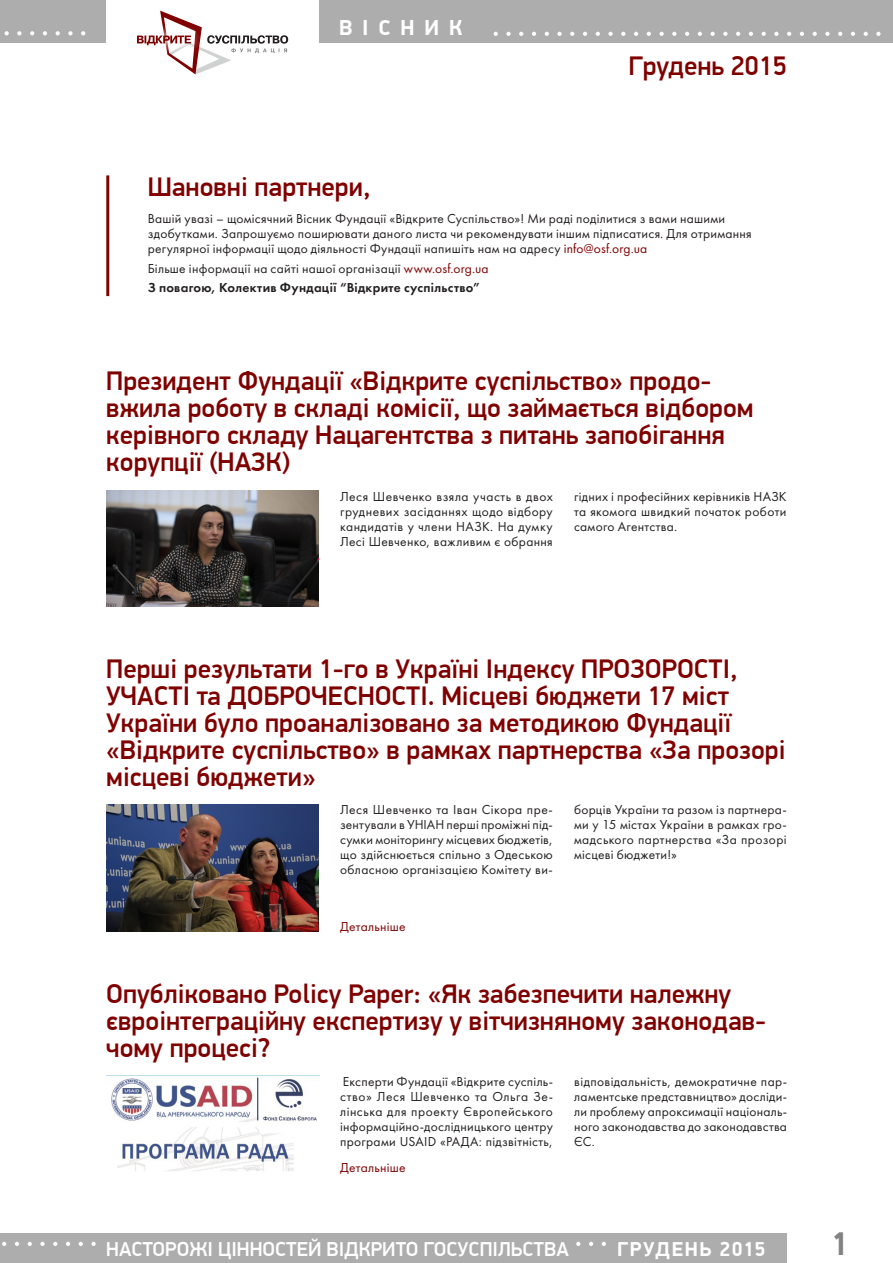
<style>
.page{position:relative;width:893px;height:1263px;background:#fff}
.page>*{position:absolute;margin:0;border:0;box-sizing:border-box;transform-origin:0 0}
.t1{font:700 33px "PF Din Display Pro";color:#828282}
.подзаголовок{font:500 27px/27px "PF Din Display Pro";color:#800000}
.t2{font:700 21.75px "PF Din Display Pro";letter-spacing:.455em;color:#fff}
.t3{font:500 20.25px "PF Din Display Pro";color:#fff}
.t4{font:700 20.25px "PF Din Display Pro";letter-spacing:.075em;color:#fff}
.основной{font:13.5px/15px "Futura New";letter-spacing:.02em;color:#231f20;text-align:justify}
.основной-2{font:13.5px/15px "Futura Book C";letter-spacing:.025em;color:#231f20;text-align:justify}
.основной-3{font:13.5px "Futura New Demi";letter-spacing:.02em;color:#231f20}
.t5{font:13.5px "Futura New";letter-spacing:.02em;color:#800000}
.s1{color:#800000}
</style>
<div class="page">
<div style="left:0;top:0;width:893px;height:43px;background:#adadad"></div>
<div style="left:0;top:1233px;width:787px;height:30px;background:#adadad"></div>
<div style="left:106px;top:0;width:213px;height:85px;background:#fff"></div>
<svg style="left:876px;top:32px;width:5px;height:4px"></svg>
<svg style="left:864px;top:32px;width:4px;height:4px"></svg>
<svg style="left:851px;top:32px;width:4px;height:4px"></svg>
<svg style="left:838px;top:32px;width:4px;height:4px"></svg>
<svg style="left:825px;top:32px;width:5px;height:4px"></svg>
<svg style="left:812px;top:32px;width:5px;height:4px"></svg>
<svg style="left:800px;top:32px;width:4px;height:4px"></svg>
<svg style="left:787px;top:32px;width:4px;height:4px"></svg>
<svg style="left:774px;top:32px;width:4px;height:4px"></svg>
<svg style="left:761px;top:32px;width:5px;height:4px"></svg>
<svg style="left:749px;top:32px;width:4px;height:4px"></svg>
<svg style="left:736px;top:32px;width:4px;height:4px"></svg>
<svg style="left:723px;top:32px;width:4px;height:4px"></svg>
<svg style="left:710px;top:32px;width:5px;height:4px"></svg>
<svg style="left:698px;top:32px;width:4px;height:4px"></svg>
<svg style="left:685px;top:32px;width:4px;height:4px"></svg>
<svg style="left:672px;top:32px;width:4px;height:4px"></svg>
<svg style="left:659px;top:32px;width:5px;height:4px"></svg>
<svg style="left:647px;top:32px;width:4px;height:4px"></svg>
<svg style="left:634px;top:32px;width:4px;height:4px"></svg>
<svg style="left:621px;top:32px;width:4px;height:4px"></svg>
<svg style="left:608px;top:32px;width:5px;height:4px"></svg>
<svg style="left:596px;top:32px;width:4px;height:4px"></svg>
<svg style="left:583px;top:32px;width:4px;height:4px"></svg>
<svg style="left:570px;top:32px;width:4px;height:4px"></svg>
<svg style="left:557px;top:32px;width:5px;height:4px"></svg>
<svg style="left:545px;top:32px;width:4px;height:4px"></svg>
<svg style="left:532px;top:32px;width:4px;height:4px"></svg>
<svg style="left:519px;top:32px;width:4px;height:4px"></svg>
<svg style="left:506px;top:32px;width:5px;height:4px"></svg>
<svg style="left:494px;top:32px;width:4px;height:4px"></svg>
<svg style="left:81px;top:31px;width:4px;height:4px"></svg>
<svg style="left:68px;top:31px;width:5px;height:4px"></svg>
<svg style="left:56px;top:31px;width:4px;height:4px"></svg>
<svg style="left:43px;top:31px;width:4px;height:4px"></svg>
<svg style="left:30px;top:31px;width:4px;height:4px"></svg>
<svg style="left:17px;top:31px;width:5px;height:4px"></svg>
<svg style="left:5px;top:31px;width:4px;height:4px"></svg>
<svg style="left:137px;top:11px;width:151px;height:63px"></svg>
<svg style="left:602px;top:1242px;width:4px;height:4px"></svg>
<svg style="left:589px;top:1242px;width:4px;height:4px"></svg>
<svg style="left:576px;top:1242px;width:4px;height:4px"></svg>
<svg style="left:91px;top:1242px;width:5px;height:4px"></svg>
<svg style="left:79px;top:1242px;width:4px;height:4px"></svg>
<svg style="left:66px;top:1242px;width:4px;height:4px"></svg>
<svg style="left:53px;top:1242px;width:4px;height:4px"></svg>
<svg style="left:40px;top:1242px;width:5px;height:4px"></svg>
<svg style="left:28px;top:1242px;width:4px;height:4px"></svg>
<svg style="left:15px;top:1242px;width:4px;height:4px"></svg>
<svg style="left:2px;top:1242px;width:4px;height:4px"></svg>
<hr style="left:106px;top:175px;width:3px;height:121px;background:#800000">
<img style="left:106px;top:490px;width:213px;height:116px">
<img style="left:106px;top:804px;width:213px;height:127px">
<img style="left:111px;top:1077px;width:206px;height:94px">
<h3 class="t2" style="left:339px;top:15px;width:125px">ВІСНИК</h3>
<p class="подзаголовок" style="left:629px;top:53px;width:160px">Грудень 2015</p>
<p class="подзаголовок" style="left:148px;top:173px;width:224px">Шановні партнери,</p>
<p class="основной" style="left:148px;top:211px;width:605px;text-align:left">Вашій увазі – щомісячний Вісник Фундації «Відкрите Суспільство»! Ми раді поділитися з вами нашими здобутками. Запрошуємо поширювати даного листа чи рекомендувати іншим підписатися. Для отримання регулярної інформації щодо діяльності Фундації напишіть нам на адресу <span class="s1">info@osf.org.ua</span></p>
<p class="основной" style="left:148px;top:261px;width:342px">Більше інформації на сайті нашої організації <span class="s1">www.osf.org.ua</span></p>
<p class="основной-3" style="left:148px;top:279px;width:334px">З повагою, Колектив Фундації “Відкрите суспільство”</p>
<p class="подзаголовок" style="left:106px;top:368px;width:649px">Президент Фундації «Відкрите суспільство» продо&shy;вжила роботу в складі комісії, що займається відбором керівного складу Нацагентства з питань запобігання корупції (НАЗК)</p>
<p class="основной-2" style="left:340px;top:489px;width:214px">Леся Шевченко взяла участь в двох грудневих засіданнях щодо відбору кандидатів у члени НАЗК. На думку Лесі Шевченко, важливим є обрання</p>
<p class="основной-2" style="left:574px;top:489px;width:214px">гідних і професійних керівників НАЗК та якомога швидкий початок роботи самого Агентства.</p>
<p class="подзаголовок" style="left:106px;top:655px;width:681px">Перші результати 1-го в Україні Індексу ПРОЗОРОСТІ, УЧАСТІ та ДОБРОЧЕСНОСТІ. Місцеві бюджети 17 міст України було проаналізовано за методикою Фундації «Відкрите суспільство» в рамках партнерства «За прозорі місцеві бюджети»</p>
<p class="основной" style="left:340px;top:802px;width:214px">Леся Шевченко та Іван Сікора пре&shy;зентували в УНІАН перші проміжні під&shy;сумки моніторингу місцевих бюджетів, що здійснюється спільно з Одеською обласною організацією Комітету ви-</p>
<p class="основной" style="left:574px;top:802px;width:214px">борців України та разом із партнера&shy;ми у 15 містах України в рамках гро&shy;мадського партнерства «За прозорі місцеві бюджети!»</p>
<p class="t5" style="left:340px;top:919px;width:67px">Детальніше</p>
<p class="подзаголовок" style="left:106px;top:980px;width:661px">Опубліковано Policy Paper: «Як забезпечити належну євроінтеграційну експертизу у вітчизняному законодав&shy;чому процесі?</p>
<p class="основной" style="left:340px;top:1074px;width:214px">Експерти Фундації «Відкрите суспіль&shy;ство» Леся Шевченко та Ольга Зе&shy;лінська для проекту Європейського інформаційно-дослідницького центру програми USAID «РАДА: підзвітність,</p>
<p class="основной" style="left:574px;top:1074px;width:214px">відповідальність, демократичне пар&shy;ламентське представництво» досліди&shy;ли проблему апроксимації національ&shy;ного законодавства до законодавства ЄС.</p>
<p class="t5" style="left:340px;top:1159px;width:67px">Детальніше</p>
<p class="t3" style="left:106px;top:1237px;width:464px">НАСТОРОЖІ ЦІННОСТЕЙ ВІДКРИТО ГОСУСПІЛЬСТВА</p>
<h3 class="t4" style="left:617px;top:1236px;width:150px">ГРУДЕНЬ 2015</h3>
<p class="t1" style="left:831px;top:1224px;width:19px">1</p>
</div>
